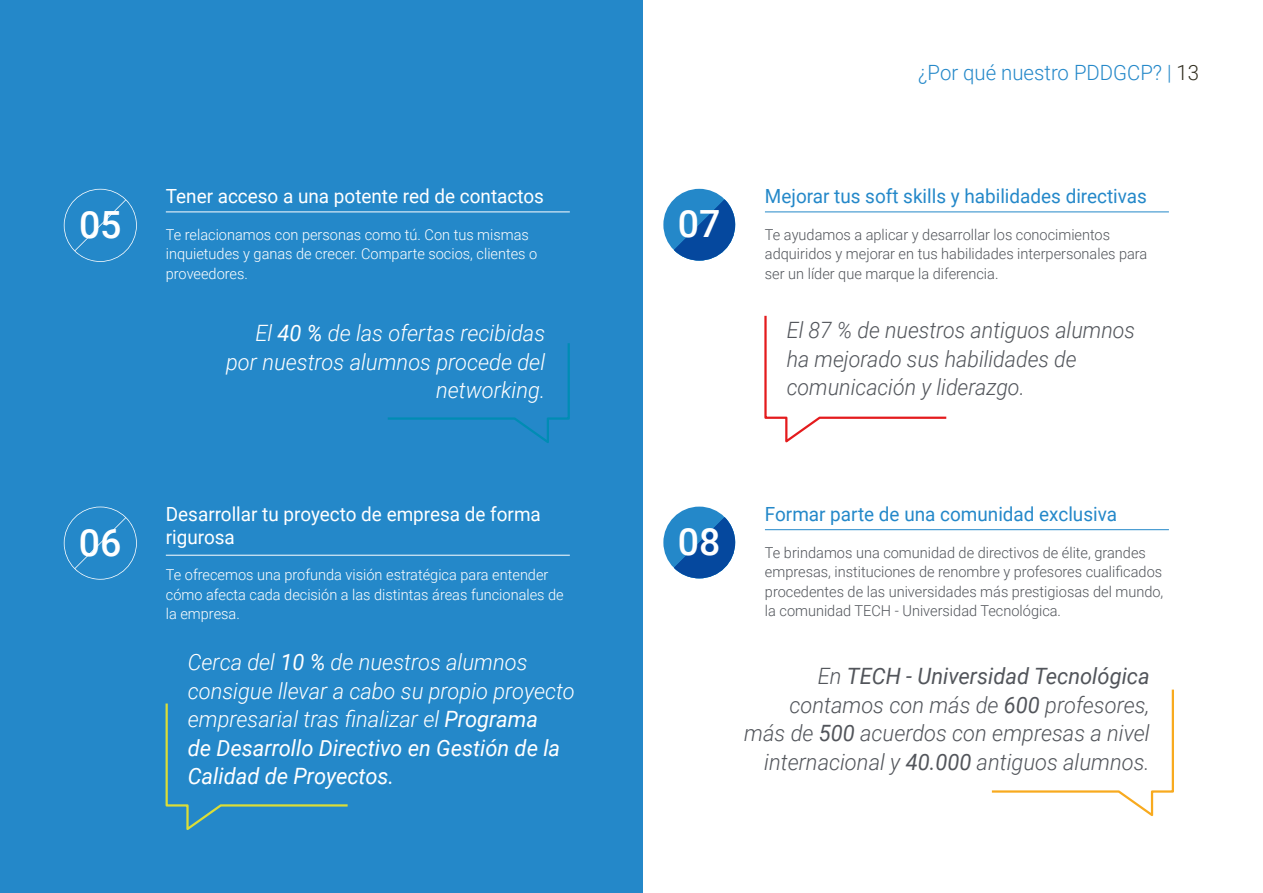
<style>
.page{position:relative;width:1263px;height:893px;background:#fff}
.page>*{position:absolute;margin:0;border:0;box-sizing:border-box;transform-origin:0 0}
.t1{font:500 37.5px "Roboto";color:#fff}
.t2{font:italic 300 22.5px/28.5px "Roboto";color:#fff;text-align:right}
.t3{font:italic 300 22.5px/28.5px "Roboto";color:#52555b;text-align:right}
.t4{font:italic 300 22.5px/28.5px "Roboto";color:#52555b;scale:.95 1}
.t5{font:300 21px "Roboto";color:#2488c9}
.t6{font:19.5px/22.5px "Roboto";color:#fff}
.t7{font:19.5px "Roboto";color:#2488c9}
.t8{font:300 15px/19.5px "Roboto";color:#52555b}
.t9{font:300 15px/19.5px "Roboto";color:#fff}
.s1{font-weight:400}
.s2{color:#312e20}
</style>
<div class="page">
<div style="left:0;top:0;width:642px;height:893px;background:#2488c9"></div>
<hr style="left:166px;top:212px;width:404px;height:1px;background:#fff">
<hr style="left:765px;top:212px;width:404px;height:1px;background:#2488c9">
<svg style="left:388px;top:343px;width:182px;height:100px"></svg>
<hr style="left:166px;top:555px;width:404px;height:1px;background:#fff">
<hr style="left:765px;top:529px;width:404px;height:1px;background:#2488c9">
<svg style="left:165px;top:703px;width:183px;height:127px"></svg>
<div style="left:663px;top:189px;width:72px;height:72px;background:#2488c9;border-radius:50%"></div>
<svg style="left:674px;top:199px;width:61px;height:62px"></svg>
<div style="left:663px;top:507px;width:72px;height:71px;background:#2488c9;border-radius:50%"></div>
<svg style="left:674px;top:517px;width:61px;height:61px"></svg>
<svg style="left:64px;top:189px;width:73px;height:73px"></svg>
<svg style="left:64px;top:507px;width:73px;height:73px"></svg>
<svg style="left:991px;top:689px;width:183px;height:128px"></svg>
<svg style="left:764px;top:315px;width:183px;height:128px"></svg>
<h1 class="t1" style="left:79px;top:198px;width:44px">05</h1>
<h1 class="t1" style="left:79px;top:516px;width:44px">06</h1>
<h3 class="t6" style="left:166px;top:185px;width:380px">Tener acceso a una potente red de contactos</h3>
<p class="t9" style="left:166px;top:224px;width:373px">Te relacionamos con personas como tú. Con tus mismas inquietudes y ganas de crecer. Comparte socios, clientes o proveedores.</p>
<h2 class="t2" style="left:226px;top:318px;width:321px">El <span class="s1">40 %</span> de las ofertas recibidas por nuestros alumnos procede del networking.</h2>
<h3 class="t6" style="left:166px;top:502px;width:376px">Desarrollar tu proyecto de empresa de forma rigurosa</h3>
<p class="t9" style="left:166px;top:565px;width:399px">Te ofrecemos una profunda visión estratégica para entender cómo afecta cada decisión a las distintas áreas funcionales de la empresa.</p>
<h2 class="t2" style="left:188px;top:647px;width:388px;text-align:left">Cerca del <span class="s1">10 %</span> de nuestros alumnos consigue llevar a cabo su propio proyecto empresarial tras finalizar el <span class="s1">Programa<br>de Desarrollo Directivo en Gestión de la Calidad de Proyectos.</span></h2>
<h1 class="t1" style="left:678px;top:198px;width:44px">07</h1>
<h3 class="t5" style="left:918px;top:57px;width:282px">¿Por qué nuestro PDDGCP? | <span class="s2">13</span></h3>
<h3 class="t7" style="left:765px;top:183px;width:383px">Mejorar tus soft skills y habilidades directivas</h3>
<p class="t8" style="left:765px;top:224px;width:384px">Te ayudamos a aplicar y desarrollar los conocimientos adquiridos y mejorar en tus habilidades interpersonales para ser un líder que marque la diferencia.</p>
<h2 class="t4" style="left:787px;top:315px;width:368px">El 87 % de nuestros antiguos alumnos ha mejorado sus habilidades de comunicación y liderazgo.</h2>
<h1 class="t1" style="left:678px;top:516px;width:44px">08</h1>
<h3 class="t7" style="left:765px;top:501px;width:354px">Formar parte de una comunidad exclusiva</h3>
<p class="t8" style="left:765px;top:542px;width:400px">Te brindamos una comunidad de directivos de élite, grandes empresas, instituciones de renombre y profesores cualificados procedentes de las universidades más prestigiosas del mundo, la comunidad TECH - Universidad Tecnológica.</p>
<h2 class="t3" style="left:744px;top:661px;width:407px">En <span class="s1">TECH - Universidad Tecnológica </span>contamos con más de <span class="s1">600</span> profesores, más de <span class="s1">500</span> acuerdos con empresas a nivel internacional y <span class="s1">40.000</span> antiguos alumnos.</h2>
</div>
